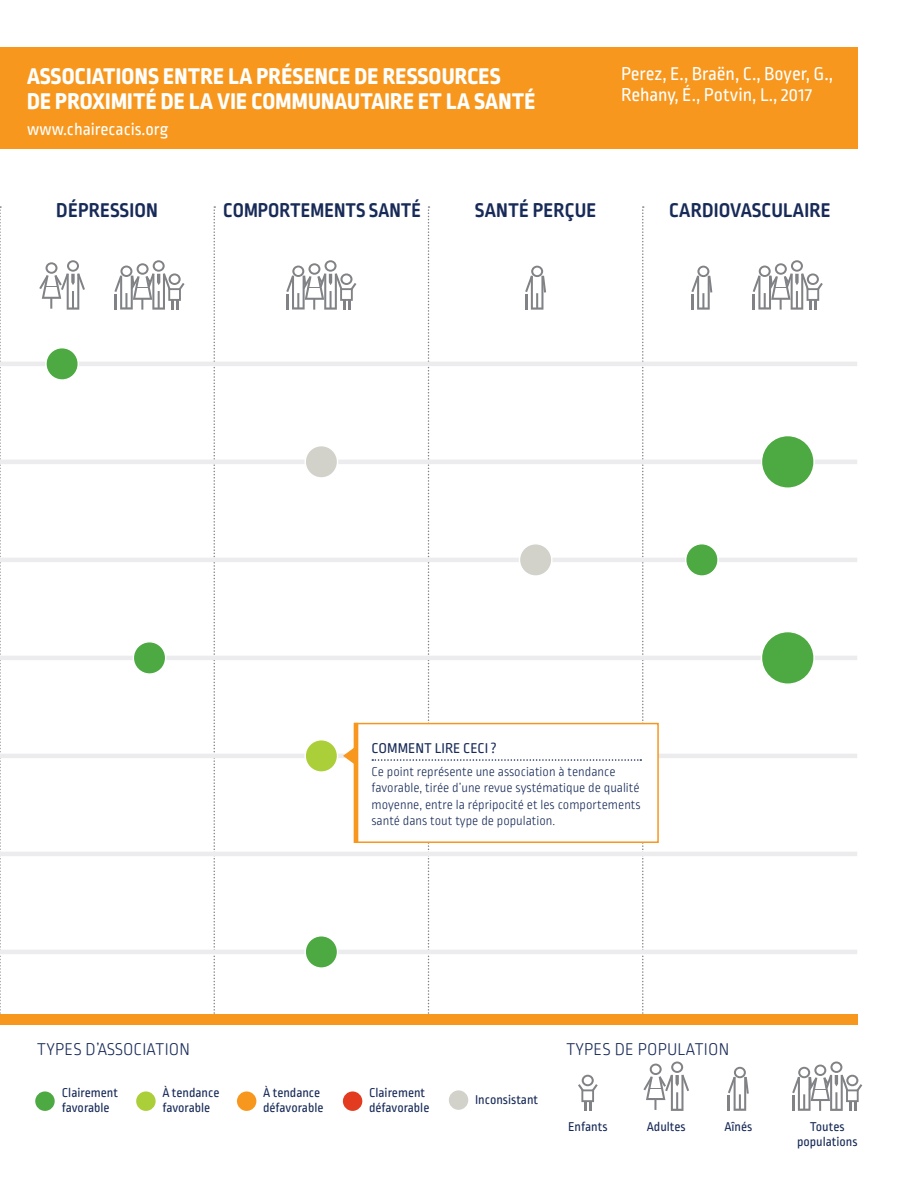
<style>
.page{position:relative;width:918px;height:1188px;background:#fff}
.page>*{position:absolute;margin:0;border:0;box-sizing:border-box;transform-origin:0 0}
.t1{font:800 24px/25.5px "Ropa Soft Pro";letter-spacing:.01em;color:#fff}
.t2{font:700 21px "Ropa Soft Pro";letter-spacing:.01em;color:#182b58}
.t3{font:19.5px/21px "Ropa Soft Pro";color:#fff}
.t4{font:300 18px "Ropa Soft Pro";letter-spacing:.01em;color:#182b58}
.t5{font:18px "Ropa Soft Pro";color:#fff}
.t6{font:15px "Ropa Soft Pro";color:#182b58}
.t7{font:300 13.5px/16.5px "Ropa Soft Pro";color:#182b58}
.t8{font:13.5px/15px "Ropa Soft Pro";color:#182b58}
</style>
<div class="page">
<svg style="left:0;top:206px;width:1px;height:808px"></svg>
<svg style="left:214px;top:206px;width:1px;height:808px"></svg>
<div style="left:0;top:48px;width:857px;height:101px;background:#f7971d"></div>
<hr style="left:0;top:950px;width:857px;height:4px;background:#ececee">
<div style="left:305px;top:936px;width:33px;height:32px;background:#4da941;border-radius:50%"></div>
<div style="left:305px;top:935px;width:33px;height:34px;border:1px solid #fff;border-radius:50%"></div>
<hr style="left:0;top:754px;width:857px;height:4px;background:#ececee">
<div style="left:305px;top:740px;width:33px;height:32px;background:#abcf38;border-radius:50%"></div>
<div style="left:305px;top:739px;width:33px;height:34px;border:1px solid #fff;border-radius:50%"></div>
<svg style="left:39px;top:260px;width:46px;height:50px"></svg>
<hr style="left:0;top:362px;width:857px;height:4px;background:#ececee">
<div style="left:46px;top:348px;width:32px;height:32px;background:#4da941;border-radius:50%"></div>
<div style="left:45px;top:347px;width:34px;height:34px;border:1px solid #fff;border-radius:50%"></div>
<div style="left:0;top:1014px;width:857px;height:11px;background:#f7971d"></div>
<hr style="left:0;top:558px;width:857px;height:4px;background:#ececee">
<div style="left:686px;top:544px;width:32px;height:32px;background:#4da941;border-radius:50%"></div>
<div style="left:685px;top:543px;width:34px;height:34px;border:1px solid #fff;border-radius:50%"></div>
<svg style="left:691px;top:266px;width:21px;height:44px"></svg>
<svg style="left:728px;top:1067px;width:21px;height:44px"></svg>
<svg style="left:578px;top:1075px;width:20px;height:36px"></svg>
<svg style="left:643px;top:1062px;width:46px;height:49px"></svg>
<svg style="left:792px;top:1062px;width:70px;height:49px"></svg>
<hr style="left:0;top:656px;width:857px;height:4px;background:#ececee">
<div style="left:133px;top:642px;width:33px;height:32px;background:#4da941;border-radius:50%"></div>
<div style="left:133px;top:641px;width:33px;height:34px;border:1px solid #fff;border-radius:50%"></div>
<div style="left:761px;top:632px;width:53px;height:52px;background:#4da941;border-radius:50%"></div>
<div style="left:761px;top:631px;width:54px;height:54px;border:1px solid #fff;border-radius:50%"></div>
<hr style="left:0;top:460px;width:857px;height:4px;background:#ececee">
<div style="left:761px;top:436px;width:53px;height:52px;background:#4da941;border-radius:50%"></div>
<div style="left:761px;top:435px;width:54px;height:54px;border:1px solid #fff;border-radius:50%"></div>
<div style="left:305px;top:446px;width:33px;height:32px;background:#d2d2cb;border-radius:50%"></div>
<div style="left:305px;top:445px;width:33px;height:34px;border:1px solid #fff;border-radius:50%"></div>
<hr style="left:0;top:852px;width:857px;height:4px;background:#ececee">
<svg style="left:114px;top:260px;width:71px;height:50px"></svg>
<svg style="left:286px;top:260px;width:70px;height:50px"></svg>
<svg style="left:753px;top:260px;width:70px;height:50px"></svg>
<div style="left:35px;top:1091px;width:20px;height:20px;background:#4da941;border-radius:50%"></div>
<div style="left:237px;top:1091px;width:19px;height:20px;background:#f7971d;border-radius:50%"></div>
<div style="left:136px;top:1091px;width:20px;height:20px;background:#abcf38;border-radius:50%"></div>
<div style="left:343px;top:1091px;width:19px;height:20px;background:#e23b20;border-radius:50%"></div>
<div style="left:449px;top:1090px;width:19px;height:20px;background:#d2d2cb;border-radius:50%"></div>
<svg style="left:343px;top:746px;width:11px;height:20px"></svg>
<div style="left:355px;top:724px;width:303px;height:118px;background:#fff"></div>
<svg style="left:372px;top:206px;width:272px;height:808px"></svg>
<div style="left:354px;top:723px;width:305px;height:120px;border:2px solid #f7971d"></div>
<hr style="left:354px;top:723px;width:4px;height:120px;background:#f7971d">
<h1 class="t1" style="left:27px;top:64px;width:510px">ASSOCIATIONS ENTRE LA PRÉSENCE DE RESSOURCES<br>DE PROXIMITÉ DE LA VIE COMMUNAUTAIRE ET LA SANTÉ</h1>
<h3 class="t5" style="left:27px;top:119px;width:143px">www.chairecacis.org</h3>
<h3 class="t3" style="left:621px;top:64px;width:214px">Perez, E., Braën, C., Boyer, G.,<br>Rehany, É., Potvin, L., 2017</h3>
<h2 class="t2" style="left:56px;top:199px;width:103px">DÉPRESSION</h2>
<h2 class="t2" style="left:223px;top:199px;width:199px">COMPORTEMENTS SANTÉ</h2>
<h2 class="t2" style="left:475px;top:199px;width:123px">SANTÉ PERÇUE</h2>
<h2 class="t2" style="left:669px;top:199px;width:163px">CARDIOVASCULAIRE</h2>
<p class="t6" style="left:372px;top:740px;width:127px">COMMENT LIRE CECI ?</p>
<p class="t7" style="left:372px;top:764px;width:271px">Ce point représente une association à tendance favorable, tirée d’une revue systématique de qualité moyenne, entre la répripocité et les comportements santé dans tout type de population.</p>
<h3 class="t4" style="left:37px;top:1040px;width:154px">TYPES D’ASSOCIATION</h3>
<p class="t8" style="left:62px;top:1086px;width:58px">Clairement favorable</p>
<p class="t8" style="left:263px;top:1086px;width:62px">À tendance défavorable</p>
<p class="t8" style="left:162px;top:1086px;width:59px">À tendance favorable</p>
<p class="t8" style="left:369px;top:1086px;width:62px">Clairement défavorable</p>
<p class="t8" style="left:475px;top:1093px;width:65px">Inconsistant</p>
<h3 class="t4" style="left:566px;top:1040px;width:165px">TYPES DE POPULATION</h3>
<p class="t8" style="left:568px;top:1120px;width:41px">Enfants</p>
<p class="t8" style="left:647px;top:1120px;width:40px">Adultes</p>
<p class="t8" style="left:797px;top:1120px;width:62px;text-align:center">Toutes populations</p>
<p class="t8" style="left:724px;top:1120px;width:29px">Aînés</p>
</div>
